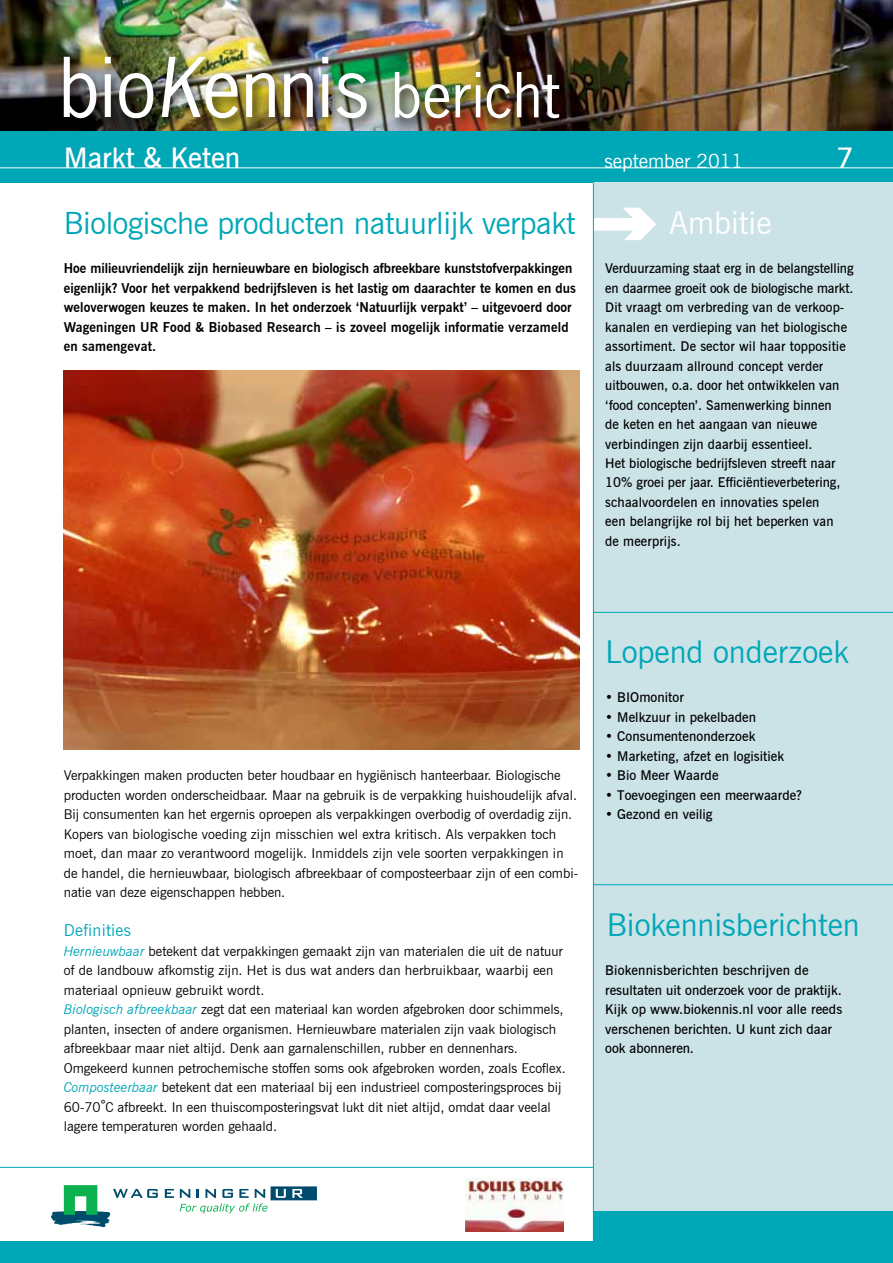
<style>
.page{position:relative;width:893px;height:1263px;background:#fff}
.page>*{position:absolute;margin:0;border:0;box-sizing:border-box;transform-origin:0 0}
.t1{font:31.5px "News Gothic BT";color:#00a7b7}
.t2{font:31.5px "News Gothic BT";color:#fff}
.t3{font:30.75px "News Gothic BT";letter-spacing:-.01em;color:#00a7b7}
.t4{font:600 28.5px "News Gothic BT";color:#fff}
.t5{font:19.5px "News Gothic BT";color:#fff}
.t6{font:16.5px "News Gothic BT";letter-spacing:.015em;color:#00a7b7}
.t7{font:13.5px/19.5px "News Gothic BT";color:#000}
.t8{font:600 13.5px/19.5px "News Gothic BT";letter-spacing:.005em;color:#000}
.t9{font:700 13.5px/19.5px "News Gothic BT";letter-spacing:.005em;color:#000}
.s1{font-style:italic;color:#00a7b7}
.s2{font-size:15px}
</style>
<div class="page">
<img style="left:0;top:0;width:893px;height:132px">
<div style="left:0;top:132px;width:893px;height:51px;background:#00a7b7"></div>
<div style="left:593px;top:183px;width:300px;height:1053px;background:#cbe2e7"></div>
<svg style="left:594px;top:208px;width:62px;height:32px"></svg>
<hr style="left:0;top:167px;width:893px;height:1px;background:#fff">
<hr style="left:593px;top:182px;width:1px;height:1066px;background:#00a7b7">
<div style="left:59px;top:52px;width:513px;height:79px;background:#000;opacity:.7"></div>
<svg style="left:64px;top:57px;width:32px;height:61px"></svg>
<svg style="left:105px;top:57px;width:6px;height:60px"></svg>
<svg style="left:119px;top:73px;width:34px;height:45px"></svg>
<img style="left:162px;top:57px;width:76px;height:61px">
<svg style="left:246px;top:73px;width:29px;height:44px"></svg>
<svg style="left:284px;top:73px;width:29px;height:44px"></svg>
<svg style="left:322px;top:57px;width:6px;height:60px"></svg>
<svg style="left:337px;top:73px;width:30px;height:45px"></svg>
<svg style="left:395px;top:72px;width:24px;height:46px"></svg>
<svg style="left:425px;top:84px;width:25px;height:34px"></svg>
<svg style="left:456px;top:72px;width:24px;height:45px"></svg>
<svg style="left:487px;top:84px;width:24px;height:34px"></svg>
<svg style="left:517px;top:72px;width:42px;height:46px"></svg>
<hr style="left:593px;top:884px;width:300px;height:1px;background:#00a7b7">
<div style="left:0;top:1242px;width:893px;height:21px;background:#00a7b7"></div>
<div style="left:593px;top:1212px;width:300px;height:51px;background:#00a7b7"></div>
<img style="left:466px;top:1178px;width:97px;height:54px">
<hr style="left:0;top:1167px;width:594px;height:1px;background:#00a7b7">
<hr style="left:593px;top:612px;width:300px;height:1px;background:#00a7b7">
<img style="left:64px;top:370px;width:516px;height:379px">
<svg style="left:51px;top:1185px;width:107px;height:42px"></svg>
<svg style="left:165px;top:1189px;width:9px;height:9px"></svg>
<svg style="left:180px;top:1186px;width:137px;height:27px"></svg>
<h3 class="t4" style="left:64px;top:140px;width:178px">Markt &amp; Keten</h3>
<h3 class="t4" style="left:837px;top:140px;width:19px">7</h3>
<h3 class="t5" style="left:604px;top:149px;width:140px">september 2011</h3>
<h2 class="t3" style="left:64px;top:204px;width:513px">Biologische producten natuurlijk verpakt</h2>
<p class="t9" style="left:64px;top:258px;width:514px">Hoe milieuvriendelijk zijn hernieuwbare en biologisch afbreekbare kunststofverpakkingen eigenlijk? Voor het verpakkend bedrijfsleven is het lastig om daarachter te komen en dus weloverwogen keuzes te maken. In het onderzoek ‘Natuurlijk verpakt’ – uitgevoerd door Wageningen UR Food &amp; Biobased Research – is zoveel mogelijk informatie verzameld en samengevat.</p>
<h1 class="t2" style="left:669px;top:204px;width:104px">Ambitie</h1>
<p class="t8" style="left:605px;top:258px;width:250px">Verduurzaming staat erg in de belangstelling en daarmee groeit ook de biologische markt.<br>Dit vraagt om verbreding van de verkoop&shy;kanalen en verdieping van het biologische assortiment. De sector wil haar toppositie als duurzaam allround concept verder uitbouwen, o.a. door het ontwikkelen van ‘food concepten’. Samenwerking binnen<br>de keten en het aangaan van nieuwe verbindingen zijn daarbij essentieel.<br>Het biologische bedrijfsleven streeft naar 10% groei per jaar. Efficiëntieverbetering, schaalvoordelen en innovaties spelen<br>een belangrijke rol bij het beperken van<br>de meerprijs.</p>
<p class="t7" style="left:64px;top:765px;width:516px">Verpakkingen maken producten beter houdbaar en hygiënisch hanteerbaar. Biologische producten worden onderscheidbaar. Maar na gebruik is de verpakking huishoudelijk afval.<br>Bij consumenten kan het ergernis oproepen als verpakkingen overbodig of overdadig zijn.<br>Kopers van biologische voeding zijn misschien wel extra kritisch. Als verpakken toch moet, dan maar zo verantwoord mogelijk. Inmiddels zijn vele soorten verpakkingen in de handel, die hernieuwbaar, biologisch afbreekbaar of composteerbaar zijn of een combi&shy;natie van deze eigenschappen hebben.</p>
<p class="t6" style="left:64px;top:920px;width:69px">Definities</p>
<p class="t7" style="left:64px;top:941px;width:503px"><span class="s1">Hernieuwbaar</span> betekent dat verpakkingen gemaakt zijn van materialen die uit de natuur of de landbouw afkomstig zijn. Het is dus wat anders dan herbruikbaar, waarbij een materiaal opnieuw gebruikt wordt.<br><span class="s1">Biologisch afbreekbaar</span> zegt dat een materiaal kan worden afgebroken door schimmels, planten, insecten of andere organismen. Hernieuwbare materialen zijn vaak biologisch afbreekbaar maar niet altijd. Denk aan garnalenschillen, rubber en dennenhars.<br>Omgekeerd kunnen petrochemische stoffen soms ook afgebroken worden, zoals Ecoflex.<br><span class="s1">Composteerbaar</span> betekent dat een materiaal bij een industrieel composteringsproces bij 60-70<span class="s2">˚</span>C afbreekt. In een thuiscomposteringsvat lukt dit niet altijd, omdat daar veelal lagere temperaturen worden gehaald.</p>
<h1 class="t1" style="left:605px;top:633px;width:245px">Lopend onderzoek</h1>
<p class="t8" style="left:605px;top:687px;width:80px">• BIOmonitor</p>
<p class="t8" style="left:605px;top:707px;width:152px">• Melkzuur in pekelbaden</p>
<p class="t8" style="left:605px;top:726px;width:152px">• Consumentenonderzoek</p>
<p class="t8" style="left:605px;top:746px;width:180px">• Marketing, afzet en logisitiek</p>
<p class="t8" style="left:605px;top:765px;width:115px">• Bio Meer Waarde</p>
<p class="t8" style="left:605px;top:785px;width:198px">• Toevoegingen een meerwaarde?</p>
<p class="t8" style="left:605px;top:804px;width:109px">• Gezond en veilig</p>
<h1 class="t1" style="left:607px;top:906px;width:255px">Biokennisberichten</h1>
<p class="t8" style="left:605px;top:960px;width:238px">Biokennisberichten beschrijven de resultaten uit onderzoek voor de praktijk.<br>Kijk op www.biokennis.nl voor alle reeds verschenen berichten. U kunt zich daar ook abonneren.</p>
</div>
